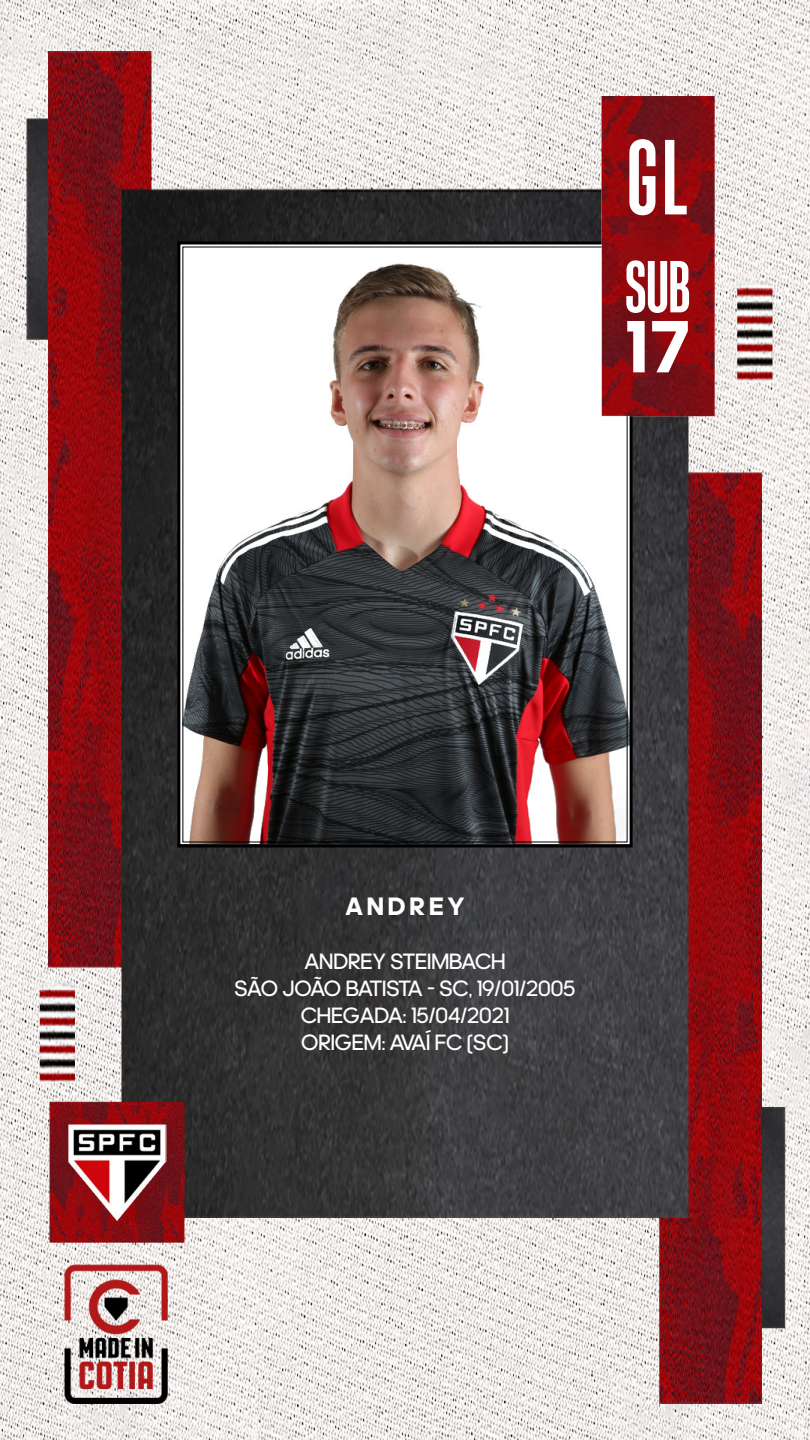
<style>
.page{position:relative;width:810px;height:1440px;background:#fff}
.page>*{position:absolute;margin:0;border:0;box-sizing:border-box;transform-origin:0 0}
.t1{font:700 108.75px "adineue PR Ovariable 100";color:#fff}
.t2{font:75px/60px "adineue PR Ovariable";color:#fff}
.t3{font:25.5px "adineue PR Ovariable";letter-spacing:.15em;color:#fff}
.t4{font:22.5px/27px "adineue PR Ovariable";color:#fff;text-align:center}
</style>
<div class="page">
<img style="left:0;top:0;width:810px;height:1440px">
<img style="left:176px;top:240px;width:458px;height:609px">
<img style="left:68px;top:1124px;width:98px;height:99px">
<h1 class="t1" style="left:628px;top:120px;width:62px">GL</h1>
<h2 class="t2" style="left:625px;top:261px;width:66px">SUB<br>17</h2>
<p class="t3" style="left:345px;top:894px;width:121px">ANDREY</p>
<p class="t4" style="left:235px;top:949px;width:342px">ANDREY STEIMBACH<br>SÃO JOÃO BATISTA - SC, 19/01/2005<br>CHEGADA: 15/04/2021<br>ORIGEM: AVAÍ FC (SC)</p>
</div>
